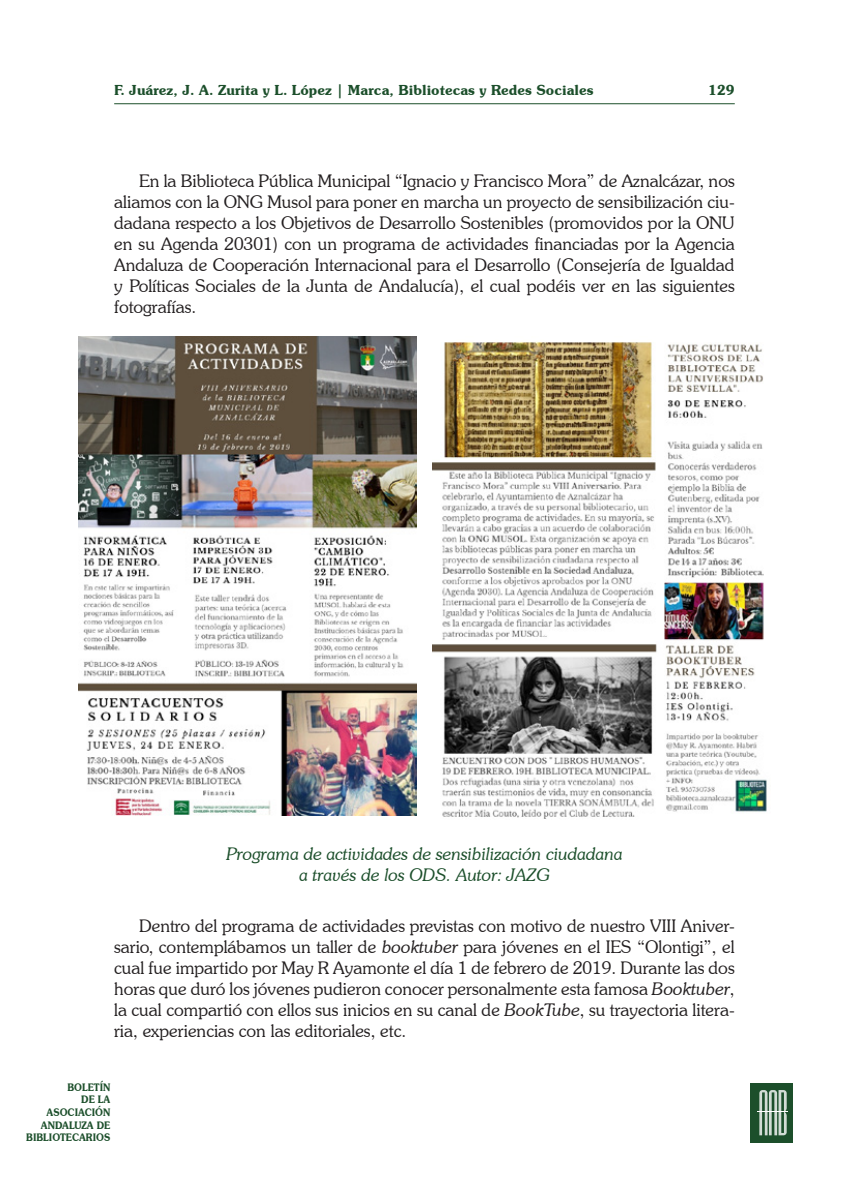
<style>
.page{position:relative;width:844px;height:1191px;background:#fff}
.page>*{position:absolute;margin:0;border:0;box-sizing:border-box;transform-origin:0 0}
.t1{font:300 17.5px/21px "Souvenir IT Cby BT";color:#231f20;text-align:justify}
.t2{font:italic 300 17.5px/21px "Souvenir IT Cby BT";color:#1c4f2b;text-align:center}
.t3{font:600 14px "Souvenir IT Cby BT";color:#1c4f2b}
.t4{font:600 10.5px/12.6px "Souvenir IT Cby BT";color:#1c4f2b;text-align:right;scale:.88 1}
.s1{font-style:italic}
</style>
<div class="page">
<div style="left:750px;top:1083px;width:42px;height:59px;background:#1c4f2b"></div>
<svg style="left:759px;top:1090px;width:27px;height:45px"></svg>
<hr style="left:756px;top:1111px;width:31px;height:1px;background:#fff">
<hr style="left:114px;top:103px;width:620px;height:1px;background:#1c4f2b">
<img style="left:78px;top:336px;width:339px;height:479px">
<img style="left:432px;top:342px;width:335px;height:477px">
<p class="t3" style="left:114px;top:81px;width:481px">F. Juárez, J. A. Zurita y L. López | Marca, Bibliotecas y Redes Sociales</p>
<p class="t3" style="left:708px;top:81px;width:28px">129</p>
<p class="t1" style="left:114px;top:170px;width:622px;text-indent:25px">En la Biblioteca Pública Municipal “Ignacio y Francisco Mora” de Aznalcázar, nos aliamos con la ONG Musol para poner en marcha un proyecto de sensibilización ciu&shy;dadana respecto a los Objetivos de Desarrollo Sostenibles (promovidos por la ONU en su Agenda 20301) con un programa de actividades financiadas por la Agencia Andaluza de Cooperación Internacional para el Desarrollo (Consejería de Igualdad y Políticas Sociales de la Junta de Andalucía), el cual podéis ver en las siguientes fotografías.</p>
<p class="t2" style="left:226px;top:843px;width:397px">Programa de actividades de sensibilización ciudadana a través de los ODS. Autor: JAZG</p>
<p class="t1" style="left:114px;top:915px;width:622px;text-indent:25px">Dentro del programa de actividades previstas con motivo de nuestro VIII Aniver&shy;sario, contemplábamos un taller de <span class="s1">booktuber</span> para jóvenes en el IES “Olontigi”, el cual fue impartido por May R Ayamonte el día 1 de febrero de 2019. Durante las dos horas que duró los jóvenes pudieron conocer personalmente esta famosa <span class="s1">Booktuber</span>, la cual compartió con ellos sus inicios en su canal de <span class="s1">BookTube</span>, su trayectoria litera&shy;ria, experiencias con las editoriales, etc.</p>
<p class="t4" style="left:26px;top:1080px;width:97px">BOLETÍN<br>DE LA<br>ASOCIACIÓN<br>ANDALUZA DE<br>BIBLIOTECARIOS</p>
</div>
